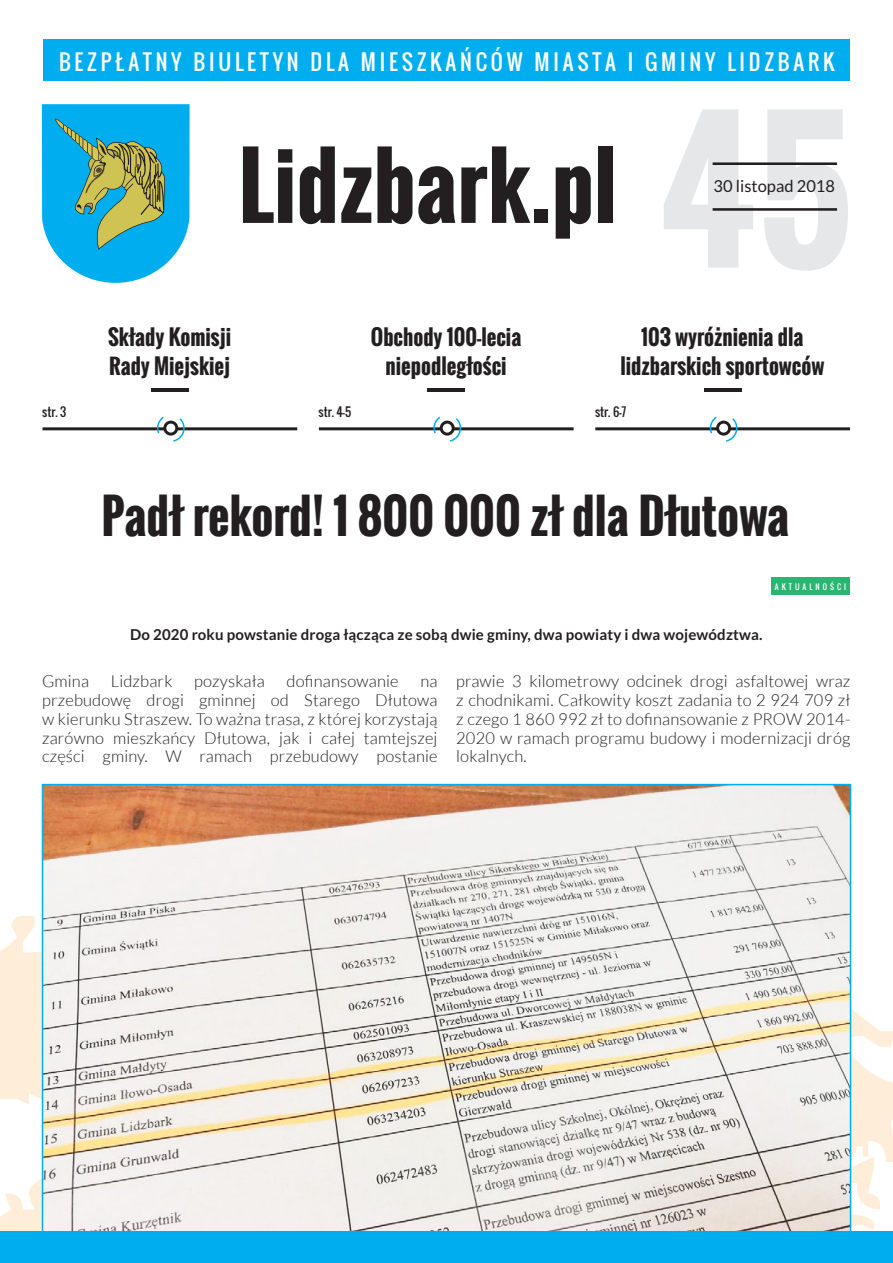
<style>
.page{position:relative;width:893px;height:1263px;background:#fff}
.page>*{position:absolute;margin:0;border:0;box-sizing:border-box;transform-origin:0 0}
.t1{font:700 87px "Oswald";color:#231f20}
.t2{font:700 46.5px "Oswald";color:#231f20}
.t3{font:700 21px/28.5px "Oswald";color:#231f20;text-align:center}
.t4{font:21px "Oswald";letter-spacing:.18em;color:#fff}
.t5{font:300 16.5px/18.8px "Lato";letter-spacing:.01em;color:#231f20;text-align:justify}
.t6{font:16.5px "Lato";color:#231f20}
.t7{font:700 15px "Lato";letter-spacing:.01em;color:#231f20}
.t8{font:12px "Oswald";color:#231f20}
.t9{font:7.5px "Oswald";letter-spacing:.4em;color:#fff}
.s1{font-size:180px;color:#e6e7e9}
</style>
<div class="page">
<div style="left:43px;top:39px;width:807px;height:41px;background:#00aeef"></div>
<hr style="left:713px;top:162px;width:124px;height:3px;background:#231f20">
<hr style="left:713px;top:208px;width:124px;height:3px;background:#231f20">
<svg style="left:42px;top:104px;width:148px;height:179px"></svg>
<hr style="left:151px;top:388px;width:37px;height:3px;background:#231f20">
<hr style="left:427px;top:388px;width:38px;height:3px;background:#231f20">
<hr style="left:704px;top:388px;width:37px;height:3px;background:#231f20">
<hr style="left:43px;top:427px;width:254px;height:3px;background:#231f20">
<svg style="left:157px;top:417px;width:28px;height:25px"></svg>
<hr style="left:319px;top:427px;width:255px;height:3px;background:#231f20">
<svg style="left:433px;top:417px;width:28px;height:25px"></svg>
<hr style="left:595px;top:427px;width:255px;height:3px;background:#231f20">
<svg style="left:710px;top:417px;width:27px;height:25px"></svg>
<div style="left:771px;top:577px;width:78px;height:18px;background:#2bb572"></div>
<svg style="left:0;top:889px;width:893px;height:342px"></svg>
<svg style="left:42px;top:784px;width:809px;height:447px"></svg>
<div style="left:0;top:1231px;width:893px;height:32px;background:#00aeef"></div>
<p class="t4" style="left:59px;top:47px;width:777px">BEZPŁATNY BIULETYN DLA MIESZKAŃCÓW MIASTA I GMINY LIDZBARK</p>
<h1 class="t1" style="left:238px;top:120px;width:617px">Lidzbark.pl <span class="s1">45</span></h1>
<p class="t6" style="left:714px;top:177px;width:123px">30 listopad 2018</p>
<p class="t3" style="left:108px;top:323px;width:125px;text-align:left">Składy Komisji<br>Rady Miejskiej</p>
<p class="t3" style="left:371px;top:323px;width:152px">Obchody 100-lecia niepodległości</p>
<p class="t3" style="left:620px;top:323px;width:206px">103 wyróżnienia dla lidzbarskich sportowców</p>
<p class="t8" style="left:42px;top:403px;width:25px">str. 3</p>
<p class="t8" style="left:319px;top:403px;width:34px">str. 4-5</p>
<p class="t8" style="left:595px;top:403px;width:33px">str. 6-7</p>
<h2 class="t2" style="left:102px;top:481px;width:689px">Padł rekord! 1 800 000 zł dla Dłutowa</h2>
<p class="t9" style="left:775px;top:581px;width:73px">AKTUALNOŚCI</p>
<p class="t7" style="left:130px;top:626px;width:634px">Do 2020 roku powstanie droga łącząca ze sobą dwie gminy, dwa powiaty i dwa województwa.</p>
<p class="t5" style="left:42px;top:672px;width:397px;text-indent:378px">na przebudowę drogi gminnej od Starego Dłutowa w kierunku Straszew. To ważna trasa, z której korzystają zarówno mieszkańcy Dłutowa, jak i całej tamtejszej części gminy. W ramach przebudowy postanie</p>
<p class="t5" style="left:456px;top:672px;width:396px">prawie 3 kilometrowy odcinek drogi asfaltowej wraz z chodnikami. Całkowity koszt zadania to 2 924 709 zł z czego 1 860 992 zł to dofinansowanie z PROW 2014- 2020 w ramach programu budowy i modernizacji dróg lokalnych.</p>
<p class="t5" style="left:42px;top:672px;width:48px">Gmina</p>
<p class="t5" style="left:111px;top:672px;width:63px">Lidzbark</p>
<p class="t5" style="left:194px;top:672px;width:72px">pozyskała</p>
<p class="t5" style="left:287px;top:672px;width:114px">dofinansowanie</p>
</div>
